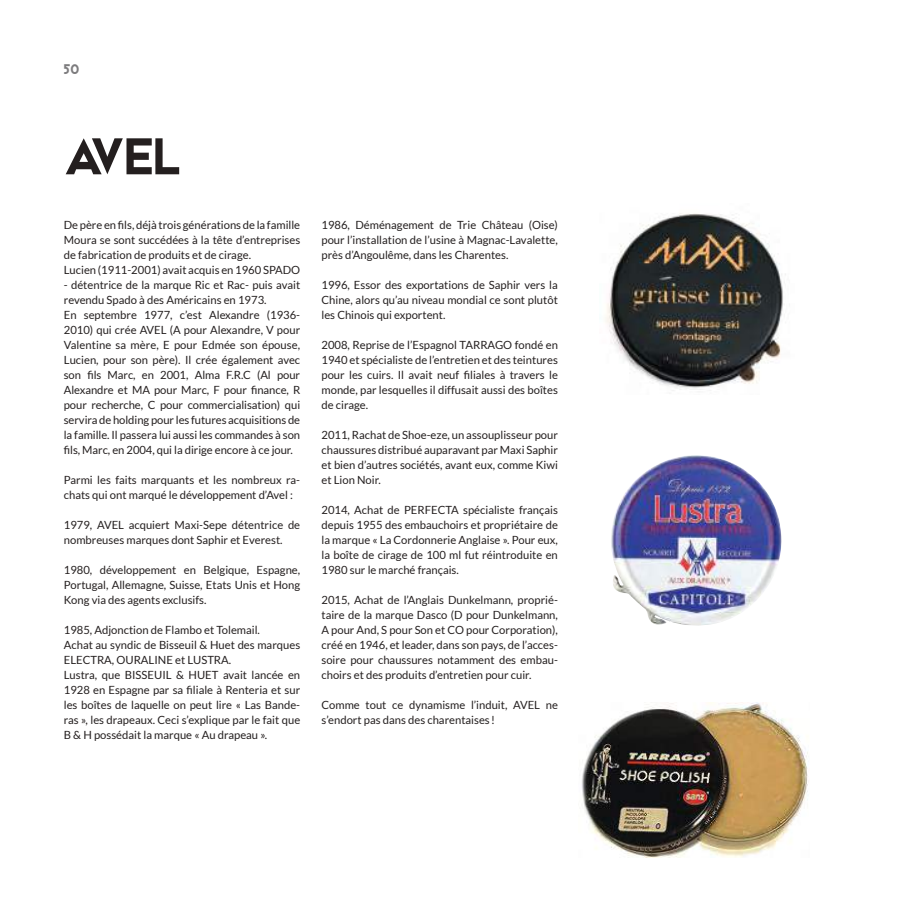
<style>
.page{position:relative;width:922px;height:922px;background:#fff}
.page>*{position:absolute;margin:0;border:0;box-sizing:border-box;transform-origin:0 0}
.t1{font:68.75px "Elkwood";color:#241f1f}
.t2{font:18.75px "Elkwood";color:#7d7c7e}
.t3{font:11.25px/15px "Lato";color:#241f1f;text-align:justify}
</style>
<div class="page">
<img style="left:605px;top:213px;width:181px;height:178px">
<img style="left:611px;top:455px;width:170px;height:171px">
<img style="left:582px;top:702px;width:227px;height:155px">
<h2 class="t2" style="left:64px;top:60px;width:17px">50</h2>
<h1 class="t1" style="left:64px;top:123px;width:119px">AVEL</h1>
<p class="t3" style="left:64px;top:217px;width:238px;text-align:left">De père en fils, déjà trois générations de la famille Moura se sont succédées à la tête d’entreprises de fabrication de produits et de cirage.<br>Lucien (1911-2001) avait acquis en 1960 SPADO</p>
<p class="t3" style="left:64px;top:277px;width:238px;text-align:left">- détentrice de la marque Ric et Rac- puis avait revendu Spado à des Américains en 1973.<br>En septembre 1977, c’est Alexandre (1936- 2010) qui crée AVEL (A pour Alexandre, V pour Valentine sa mère, E pour Edmée son épouse, Lucien, pour son père). Il crée également avec son fils Marc, en 2001, Alma F.R.C (Al pour Alexandre et MA pour Marc, F pour finance, R pour recherche, C pour commercialisation) qui servira de holding pour les futures acquisitions de la famille. Il passera lui aussi les commandes à son fils, Marc, en 2004, qui la dirige encore à ce jour.</p>
<p class="t3" style="left:64px;top:472px;width:238px">Parmi les faits marquants et les nombreux ra&shy;chats qui ont marqué le développement d’Avel :</p>
<p class="t3" style="left:64px;top:517px;width:238px">1979, AVEL acquiert Maxi-Sepe détentrice de nombreuses marques dont Saphir et Everest.</p>
<p class="t3" style="left:64px;top:562px;width:238px">1980, développement en Belgique, Espagne, Portugal, Allemagne, Suisse, Etats Unis et Hong Kong via des agents exclusifs.</p>
<p class="t3" style="left:64px;top:622px;width:238px;text-align:left">1985, Adjonction de Flambo et Tolemail.<br>Achat au syndic de Bisseuil &amp; Huet des marques ELECTRA, OURALINE et LUSTRA.<br>Lustra, que BISSEUIL &amp; HUET avait lancée en 1928 en Espagne par sa filiale à Renteria et sur les boîtes de laquelle on peut lire « Las Bande&shy;ras », les drapeaux. Ceci s’explique par le fait que B &amp; H possédait la marque « Au drapeau ».</p>
<p class="t3" style="left:321px;top:217px;width:238px">1986, Déménagement de Trie Château (Oise) pour l’installation de l’usine à Magnac-Lavalette, près d’Angoulême, dans les Charentes.</p>
<p class="t3" style="left:321px;top:277px;width:238px">1996, Essor des exportations de Saphir vers la Chine, alors qu’au niveau mondial ce sont plutôt les Chinois qui exportent.</p>
<p class="t3" style="left:321px;top:337px;width:238px">2008, Reprise de l’Espagnol TARRAGO fondé en 1940 et spécialiste de l’entretien et des teintures pour les cuirs. Il avait neuf filiales à travers le monde, par lesquelles il diffusait aussi des boîtes de cirage.</p>
<p class="t3" style="left:321px;top:427px;width:238px">2011, Rachat de Shoe-eze, un assouplisseur pour chaussures distribué auparavant par Maxi Saphir et bien d’autres sociétés, avant eux, comme Kiwi et Lion Noir.</p>
<p class="t3" style="left:321px;top:502px;width:238px">2014, Achat de PERFECTA spécialiste français depuis 1955 des embauchoirs et propriétaire de la marque « La Cordonnerie Anglaise ». Pour eux, la boîte de cirage de 100 ml fut réintroduite en 1980 sur le marché français.</p>
<p class="t3" style="left:321px;top:592px;width:238px">2015, Achat de l’Anglais Dunkelmann, proprié&shy;taire de la marque Dasco (D pour Dunkelmann, A pour And, S pour Son et CO pour Corporation), créé en 1946, et leader, dans son pays, de l’acces&shy;soire pour chaussures notamment des embau&shy;choirs et des produits d’entretien pour cuir.</p>
<p class="t3" style="left:321px;top:697px;width:238px">Comme tout ce dynamisme l’induit, AVEL ne s’endort pas dans des charentaises !</p>
</div>
